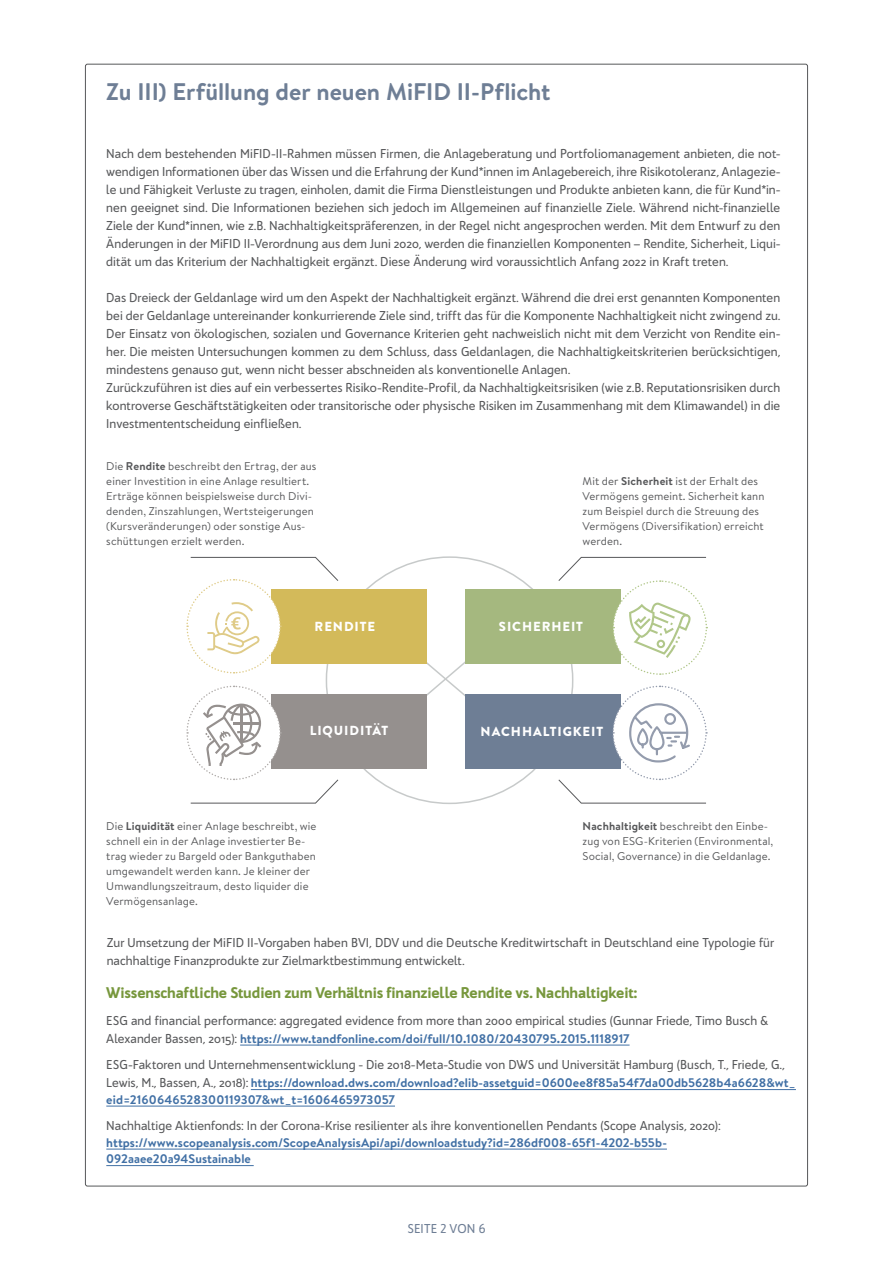
<style>
.page{position:relative;width:893px;height:1263px;background:#fff}
.page>*{position:absolute;margin:0;border:0;box-sizing:border-box;transform-origin:0 0}
.t1{font:700 24px "Brandon Text";color:#6e7e95}
.t2{font:900 15px "Bw Quinta Pro";letter-spacing:-.01em;color:#77973c}
.t3{font:900 13.05px "Brandon Grotesque";letter-spacing:.07em;color:#fff}
.t4{font:500 12.45px/18px "Bw Quinta Pro";color:#57585a}
.t5{font:700 12.45px/16.5px "Brandon Text";letter-spacing:.005em;color:#4170a5}
.t6{font:500 12.45px "Bw Quinta Pro";letter-spacing:.01em;color:#6e7e95}
.t7{font:11.25px/15px "Brandon Text";letter-spacing:.01em;color:#57585a}
.s1{font-weight:700}
.s2{font-family:"Brandon Text";font-weight:700;color:#4170a5}
.s3{font-family:"Bw Quinta Pro";font-weight:500;color:#57585a}
</style>
<div class="page">
<svg style="left:419px;top:661px;width:54px;height:35px"></svg>
<hr style="left:240px;top:1045px;width:390px;height:1px;background:#4170a5">
<hr style="left:251px;top:1089px;width:545px;height:1px;background:#4170a5">
<hr style="left:106px;top:1106px;width:289px;height:1px;background:#4170a5">
<hr style="left:106px;top:1149px;width:561px;height:1px;background:#4170a5">
<hr style="left:106px;top:1165px;width:148px;height:1px;background:#4170a5">
<div style="left:271px;top:589px;width:156px;height:74px;background:#d3ba5a"></div>
<div style="left:465px;top:589px;width:155px;height:74px;background:#a5b87f"></div>
<div style="left:271px;top:694px;width:156px;height:75px;background:#95908e"></div>
<div style="left:465px;top:694px;width:155px;height:75px;background:#6e7e95"></div>
<svg style="left:186px;top:685px;width:152px;height:118px"></svg>
<svg style="left:558px;top:685px;width:150px;height:119px"></svg>
<svg style="left:558px;top:557px;width:150px;height:119px"></svg>
<svg style="left:186px;top:557px;width:152px;height:117px"></svg>
<p class="t1" style="left:106px;top:75px;width:446px">Zu III) Erfüllung der neuen MiFID II-Pflicht</p>
<p class="t4" style="left:106px;top:144px;width:675px;text-align:justify">Nach dem bestehenden MiFID-II-Rahmen müssen Firmen, die Anlageberatung und Portfoliomanagement anbieten, die not&shy;wendigen Informationen über das Wissen und die Erfahrung der Kund*innen im Anlagebereich, ihre Risikotoleranz, Anlagezie&shy;le und Fähigkeit Verluste zu tragen, einholen, damit die Firma Dienstleistungen und Produkte anbieten kann, die für Kund*in&shy;nen geeignet sind. Die Informationen beziehen sich jedoch im Allgemeinen auf finanzielle Ziele. Während nicht-finanzielle Ziele der Kund*innen, wie z.B. Nachhaltigkeitspräferenzen, in der Regel nicht angesprochen werden. Mit dem Entwurf zu den Änderungen in der MiFID II-Verordnung aus dem Juni 2020, werden die finanziellen Komponenten – Rendite, Sicherheit, Liqui&shy;dität um das Kriterium der Nachhaltigkeit ergänzt. Diese Änderung wird voraussichtlich Anfang 2022 in Kraft treten.</p>
<p class="t4" style="left:106px;top:288px;width:675px;text-align:justify">Das Dreieck der Geldanlage wird um den Aspekt der Nachhaltigkeit ergänzt. Während die drei erst genannten Komponenten bei der Geldanlage untereinander konkurrierende Ziele sind, trifft das für die Komponente Nachhaltigkeit nicht zwingend zu.<br>Der Einsatz von ökologischen, sozialen und Governance Kriterien geht nachweislich nicht mit dem Verzicht von Rendite ein&shy;her. Die meisten Untersuchungen kommen zu dem Schluss, dass Geldanlagen, die Nachhaltigkeitskriterien berücksichtigen, mindestens genauso gut, wenn nicht besser abschneiden als konventionelle Anlagen.</p>
<p class="t4" style="left:106px;top:378px;width:675px;text-align:justify">Zurückzuführen ist dies auf ein verbessertes Risiko-Rendite-Profil, da Nachhaltigkeitsrisiken (wie z.B. Reputationsrisiken durch kontroverse Geschäftstätigkeiten oder transitorische oder physische Risiken im Zusammenhang mit dem Klimawandel) in die Investmententscheidung einfließen.</p>
<p class="t7" style="left:106px;top:458px;width:212px">Die <span class="s1">Rendite</span> beschreibt den Ertrag, der aus einer Investition in eine Anlage resultiert.<br>Erträge können beispielsweise durch Divi&shy;denden, Zinszahlungen, Wertsteigerungen (Kursveränderungen) oder sonstige Aus&shy;schüttungen erzielt werden.</p>
<p class="t7" style="left:583px;top:473px;width:183px">Mit der <span class="s1">Sicherheit</span> ist der Erhalt des<br>Vermögens gemeint. Sicherheit kann zum Beispiel durch die Streuung des<br>Vermögens (Diversifikation) erreicht werden.</p>
<p class="t3" style="left:315px;top:617px;width:62px">RENDITE</p>
<p class="t3" style="left:499px;top:617px;width:86px">SICHERHEIT</p>
<p class="t3" style="left:310px;top:721px;width:80px">LIQUIDITÄT</p>
<p class="t3" style="left:481px;top:722px;width:124px">NACHHALTIGKEIT</p>
<p class="t7" style="left:106px;top:818px;width:212px">Die <span class="s1">Liquidität</span> einer Anlage beschreibt, wie schnell ein in der Anlage investierter Be&shy;trag wieder zu Bargeld oder Bankguthaben umgewandelt werden kann. Je kleiner der Umwandlungszeitraum, desto liquider die Vermögensanlage.</p>
<p class="t7" style="left:583px;top:818px;width:192px"><span class="s1">Nachhaltigkeit</span> beschreibt den Einbe&shy;zug von ESG-Kriterien (Environmental,<br>Social, Governance) in die Geldanlage.</p>
<p class="t4" style="left:107px;top:933px;width:669px">Zur Umsetzung der MiFID II-Vorgaben haben BVI, DDV und die Deutsche Kreditwirtschaft in Deutschland eine Typologie für nachhaltige Finanzprodukte zur Zielmarktbestimmung entwickelt.</p>
<p class="t2" style="left:106px;top:983px;width:532px">Wissenschaftliche Studien zum Verhältnis finanzielle Rendite vs. Nachhaltigkeit:</p>
<p class="t4" style="left:106px;top:1011px;width:664px">ESG and financial performance: aggregated evidence from more than 2000 empirical studies (Gunnar Friede, Timo Busch &amp;<br>Alexander Bassen, 2015): <span class="s2">https://www.tandfonline.com/doi/full/10.1080/20430795.2015.1118917</span></p>
<p class="t4" style="left:106px;top:1056px;width:691px">ESG-Faktoren und Unternehmensentwicklung - Die 2018-Meta-Studie von DWS und Universität Hamburg (Busch, T., Friede, G.,<br>Lewis, M., Bassen, A., 2018): <span class="s2">https://download.dws.com/download?elib-assetguid=0600ee8f85a54f7da00db5628b4a6628&amp;wt_</span></p>
<p class="t5" style="left:106px;top:1091px;width:290px">eid=2160646528300119307&amp;wt_t=1606465973057</p>
<p class="t5" style="left:106px;top:1117px;width:616px"><span class="s3">Nachhaltige Aktienfonds: In der Corona-Krise resilienter als ihre konventionellen Pendants (Scope Analysis, 2020): </span>https://www.scopeanalysis.com/ScopeAnalysisApi/api/downloadstudy?id=286df008-65f1-4202-b55b-<br>092aaee20a94Sustainable</p>
<p class="t6" style="left:407px;top:1221px;width:80px">SEITE 2 VON 6</p>
</div>
